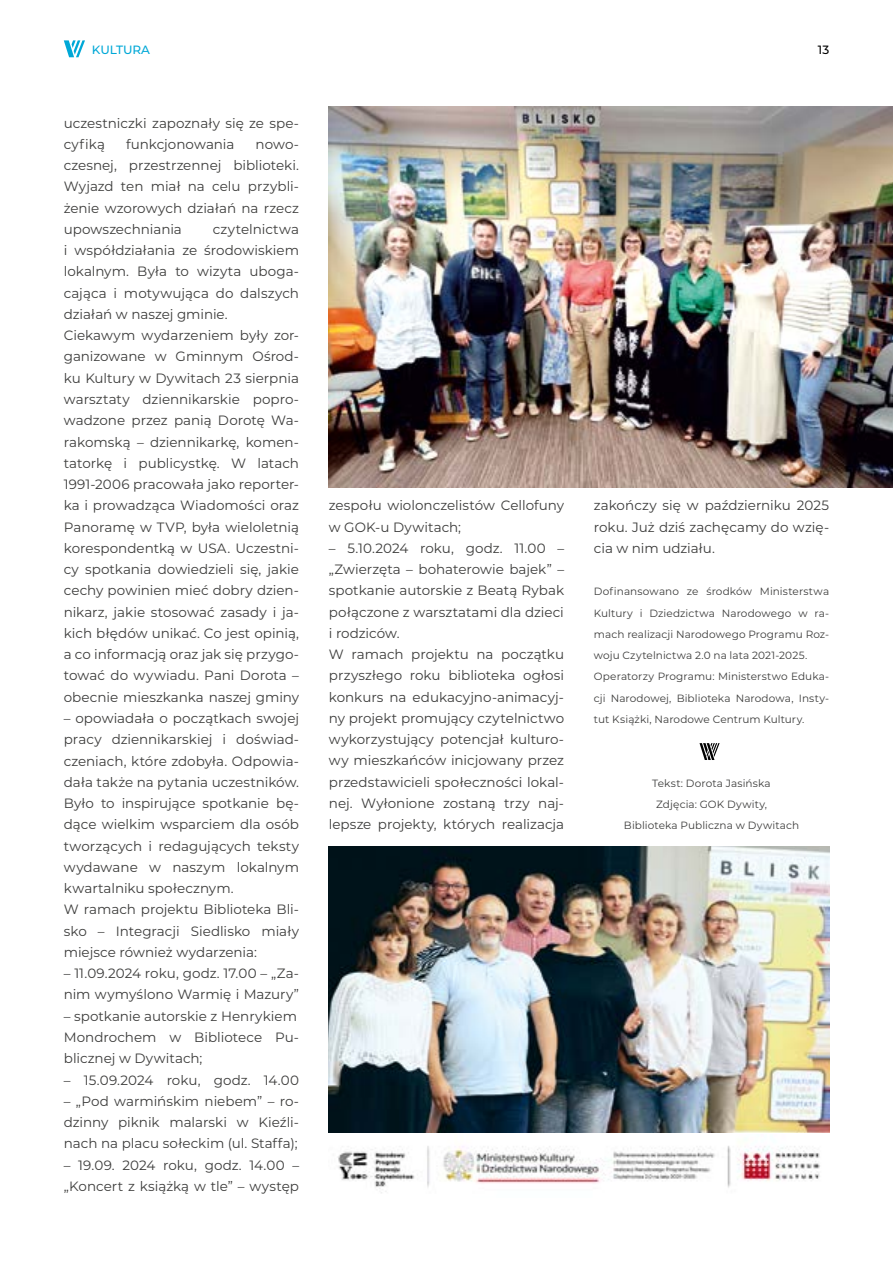
<style>
.page{position:relative;width:893px;height:1263px;background:#fff}
.page>*{position:absolute;margin:0;border:0;box-sizing:border-box;transform-origin:0 0}
.t1{font:13.5px/21.3px "Montserrat";color:#3c3c3b}
.t2{font:500 12px "Montserrat";letter-spacing:-.005em;color:#00a8d7}
.t3{font:500 12px "Montserrat";color:#000}
.t4{font:10.5px/21.3px "Montserrat";letter-spacing:.01em;color:#3c3c3b}
</style>
<div class="page">
<svg style="left:699px;top:743px;width:21px;height:17px"></svg>
<img style="left:329px;top:106px;width:564px;height:382px">
<img style="left:329px;top:847px;width:500px;height:346px">
<svg style="left:64px;top:40px;width:21px;height:17px"></svg>
<p class="t2" style="left:92px;top:41px;width:60px">KULTURA</p>
<p class="t3" style="left:818px;top:41px;width:13px">13</p>
<p class="t1" style="left:64px;top:112px;width:237px">uczestniczki zapoznały się ze spe&shy;cyfiką</p>
<p class="t1" style="left:126px;top:133px;width:110px">funkcjonowania</p>
<p class="t1" style="left:64px;top:133px;width:237px;text-align:justify;text-indent:192px">nowo&shy;czesnej, przestrzennej biblioteki.<br>Wyjazd ten miał na celu przybli&shy;żenie wzorowych działań na rzecz upowszechniania</p>
<p class="t1" style="left:64px;top:218px;width:237px;text-indent:149px">czytelnictwa i współdziałania ze środowiskiem lokalnym. Była to wizyta uboga&shy;cająca i motywująca do dalszych działań w naszej gminie.<br>Ciekawym wydarzeniem były zor&shy;ganizowane w Gminnym Ośrod&shy;ku Kultury w Dywitach 23 sierpnia warsztaty dziennikarskie popro&shy;wadzone przez panią Dorotę Wa&shy;rakomską – dziennikarkę, komen&shy;tatorkę i publicystkę. W latach<br>1991-2006 pracowała jako reporter&shy;ka i prowadząca Wiadomości oraz<br>Panoramę w TVP, była wieloletnią korespondentką w USA. Uczestni&shy;cy spotkania dowiedzieli się, jakie cechy powinien mieć dobry dzien&shy;nikarz, jakie stosować zasady i ja&shy;kich błędów unikać. Co jest opinią, a co informacją oraz jak się przygo&shy;tować do wywiadu. Pani Dorota – obecnie mieszkanka naszej gminy</p>
<p class="t1" style="left:64px;top:707px;width:237px">– opowiadała o początkach swojej pracy dziennikarskiej i doświad&shy;czeniach, które zdobyła. Odpowia&shy;dała także na pytania uczestników.<br>Było to inspirujące spotkanie bę&shy;dące wielkim wsparciem dla osób tworzących i redagujących teksty wydawane w naszym lokalnym kwartalniku społecznym.<br>W ramach projektu Biblioteka Bli&shy;sko – Integracji Siedlisko miały miejsce również wydarzenia:</p>
<p class="t1" style="left:64px;top:962px;width:237px">– 11.09.2024 roku, godz. 17.00 – „Za&shy;nim wymyślono Warmię i Mazury”</p>
<p class="t1" style="left:64px;top:1005px;width:237px">– spotkanie autorskie z Henrykiem<br>Mondrochem w Bibliotece Pu&shy;blicznej w Dywitach;</p>
<p class="t1" style="left:64px;top:1068px;width:237px">– 15.09.2024 roku, godz. 14.00</p>
<p class="t1" style="left:64px;top:1090px;width:237px;text-align:justify">– „Pod warmińskim niebem” – ro&shy;dzinny piknik malarski w Kieźli&shy;nach na placu sołeckim (ul. Staffa);</p>
<p class="t1" style="left:64px;top:1154px;width:237px">– 19.09. 2024 roku, godz. 14.00 – „Koncert z książką w tle” – występ</p>
<p class="t1" style="left:329px;top:494px;width:237px">zespołu wiolonczelistów Cellofuny w GOK-u Dywitach;</p>
<p class="t1" style="left:329px;top:537px;width:237px">– 5.10.2024 roku, godz. 11.00 – „Zwierzęta – bohaterowie bajek” – spotkanie autorskie z Beatą Rybak połączone z warsztatami dla dzieci i rodziców.<br>W ramach projektu na początku przyszłego roku biblioteka ogłosi konkurs na edukacyjno-animacyj&shy;ny projekt promujący czytelnictwo wykorzystujący potencjał kulturo&shy;wy mieszkańców inicjowany przez przedstawicieli społeczności lokal&shy;nej. Wyłonione zostaną trzy naj&shy;lepsze projekty, których realizacja</p>
<p class="t1" style="left:594px;top:494px;width:237px;text-align:justify">zakończy się w październiku 2025 roku. Już dziś zachęcamy do wzię&shy;cia w nim udziału.</p>
<p class="t4" style="left:594px;top:581px;width:237px">Dofinansowano ze środków Ministerstwa Kultury i Dziedzictwa Narodowego w ra&shy;mach realizacji Narodowego Programu Roz&shy;woju Czytelnictwa 2.0 na lata 2021-2025.<br>Operatorzy Programu: Ministerstwo Eduka&shy;cji Narodowej, Biblioteka Narodowa, Insty&shy;tut Książki, Narodowe Centrum Kultury.</p>
<p class="t4" style="left:624px;top:772px;width:177px;text-align:center">Tekst: Dorota Jasińska<br>Zdjęcia: GOK Dywity,<br>Biblioteka Publiczna w Dywitach</p>
</div>
